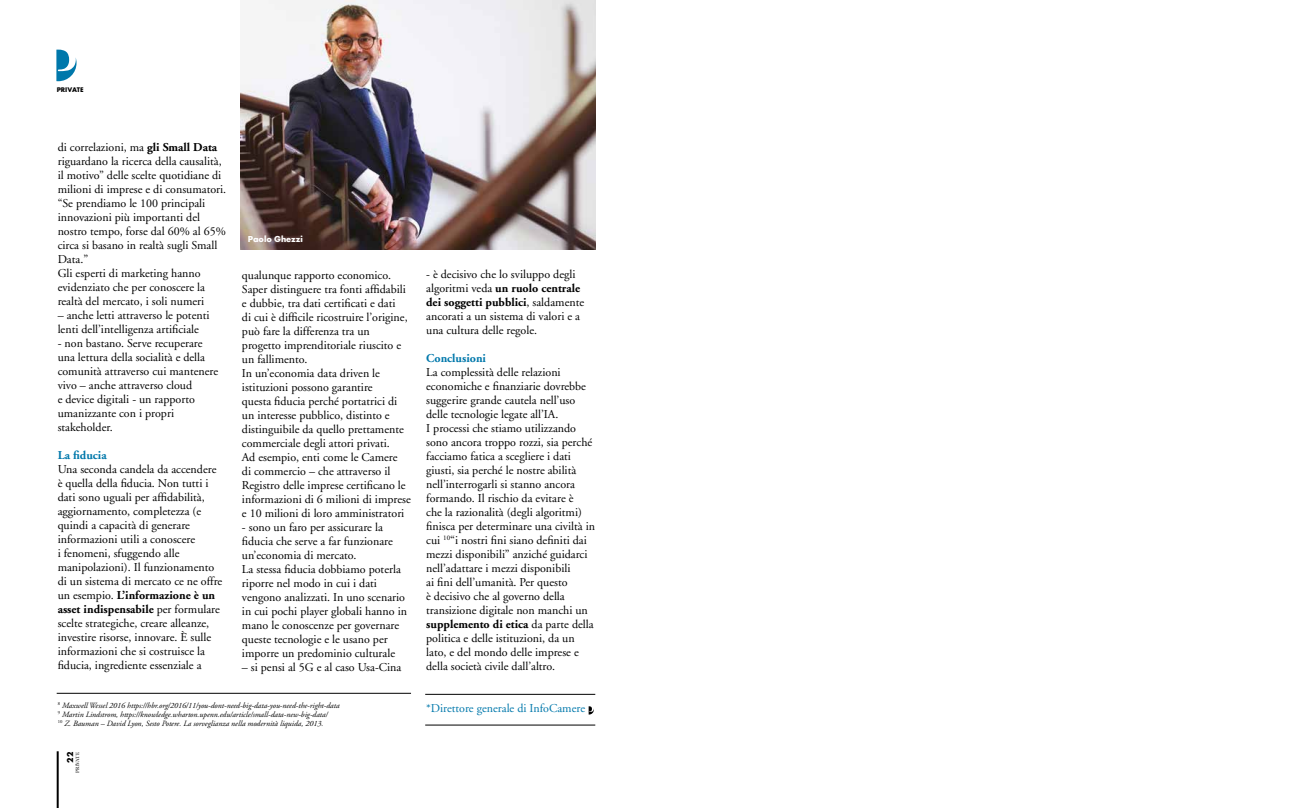
<style>
.page{position:relative;width:1304px;height:808px;background:#fff}
.page>*{position:absolute;margin:0;border:0;box-sizing:border-box;transform-origin:0 0}
.t1{font:12px/14px "Adobe Garamond";color:#000}
.t2{font:12px "Adobe Garamond";color:#0078ab}
.t3{font:700 12px "Adobe Garamond";color:#0078ab}
.t4{font:700 9px "Futura PT";color:#fff}
.t5{font:700 9px "Futura PT";color:#000}
.t6{font:italic 8px/9px "Adobe Garamond";color:#000}
.t7{font:700 7px "Futura PT";color:#000}
.t8{font:5px "Baskerville";color:#000}
.s1{font-weight:700}
</style>
<div class="page">
<svg style="left:56px;top:50px;width:21px;height:31px"></svg>
<hr style="left:57px;top:751px;width:2px;height:57px;background:#000">
<svg style="left:589px;top:706px;width:5px;height:8px"></svg>
<hr style="left:57px;top:693px;width:354px;height:1px;background:#000">
<img style="left:241px;top:0;width:354px;height:249px">
<hr style="left:425px;top:724px;width:170px;height:1px;background:#000">
<hr style="left:425px;top:694px;width:170px;height:1px;background:#000">
<p class="t7" style="left:57px;top:86px;width:28px">PRIVATE</p>
<p class="t1" style="left:58px;top:141px;width:170px">di correlazioni, ma <span class="s1">gli Small Data </span>riguardano la ricerca della causalità, il motivo” delle scelte quotidiane di milioni di imprese e di consumatori. “Se prendiamo le 100 principali innovazioni più importanti del nostro tempo, forse dal 60% al 65% circa si basano in realtà sugli Small<br>Data.”<br>Gli esperti di marketing hanno evidenziato che per conoscere la realtà del mercato, i soli numeri</p>
<p class="t1" style="left:58px;top:309px;width:153px">– anche letti attraverso le potenti lenti dell’intelligenza artificiale</p>
<p class="t1" style="left:58px;top:337px;width:162px">- non bastano. Serve recuperare una lettura della socialità e della comunità attraverso cui mantenere vivo – anche attraverso cloud<br>e device digitali - un rapporto umanizzante con i propri stakeholder.</p>
<p class="t3" style="left:58px;top:449px;width:50px">La fiducia</p>
<p class="t1" style="left:58px;top:463px;width:166px">Una seconda candela da accendere è quella della fiducia. Non tutti i dati sono uguali per affidabilità, aggiornamento, completezza (e quindi a capacità di generare informazioni utili a conoscere<br>i fenomeni, sfuggendo alle manipolazioni). Il funzionamento di un sistema di mercato ce ne offre un esempio. <span class="s1">L’informazione è un asset indispensabile</span> per formulare scelte strategiche, creare alleanze, investire risorse, innovare. È sulle informazioni che si costruisce la fiducia, ingrediente essenziale a</p>
<p class="t4" style="left:248px;top:233px;width:57px">Paolo Ghezzi</p>
<p class="t1" style="left:242px;top:268px;width:170px">qualunque rapporto economico.<br>Saper distinguere tra fonti affidabili e dubbie, tra dati certificati e dati<br>di cui è difficile ricostruire l’origine, può fare la differenza tra un progetto imprenditoriale riuscito e un fallimento.<br>In un’economia data driven le istituzioni possono garantire<br>questa fiducia perché portatrici di un interesse pubblico, distinto e distinguibile da quello prettamente commerciale degli attori privati.<br>Ad esempio, enti come le Camere<br>di commercio – che attraverso il Registro delle imprese certificano le informazioni di 6 milioni di imprese e 10 milioni di loro amministratori</p>
<p class="t1" style="left:242px;top:520px;width:167px">- sono un faro per assicurare la fiducia che serve a far funzionare un’economia di mercato.<br>La stessa fiducia dobbiamo poterla riporre nel modo in cui i dati vengono analizzati. In uno scenario in cui pochi player globali hanno in mano le conoscenze per governare queste tecnologie e le usano per imporre un predominio culturale</p>
<p class="t1" style="left:242px;top:660px;width:161px">– si pensi al 5G e al caso Usa-Cina</p>
<p class="t6" style="left:58px;top:701px;width:283px"><sup>8</sup> Maxwell Wessel 2016 https://hbr.org/2016/11/you-dont-need-big-data-you-need-the-right-data<br><sup>9</sup> Martin Lindstrom, https://knowledge.wharton.upenn.edu/article/small-data-new-big-data/<br><sup>10</sup> Z. Bauman – David Lyon, Sesto Potere. La sorveglianza nella modernità liquida, 2013.</p>
<p class="t5" style="left:64px;top:763px;width:12px;rotate:-90deg">22</p>
<p class="t8" style="left:74px;top:773px;width:22px;rotate:-90deg">PRIVATE</p>
<p class="t1" style="left:426px;top:268px;width:159px">- è decisivo che lo sviluppo degli algoritmi veda <span class="s1">un ruolo centrale dei soggetti pubblici</span>, saldamente ancorati a un sistema di valori e a una cultura delle regole.</p>
<p class="t3" style="left:426px;top:352px;width:61px">Conclusioni</p>
<p class="t1" style="left:426px;top:366px;width:170px">La complessità delle relazioni economiche e finanziarie dovrebbe suggerire grande cautela nell’uso delle tecnologie legate all’IA.<br>I processi che stiamo utilizzando sono ancora troppo rozzi, sia perché facciamo fatica a scegliere i dati giusti, sia perché le nostre abilità nell’interrogarli si stanno ancora formando. Il rischio da evitare è<br>che la razionalità (degli algoritmi) finisca per determinare una civiltà in cui <sup>10</sup>“i nostri fini siano definiti dai mezzi disponibili” anziché guidarci nell’adattare i mezzi disponibili<br>ai fini dell’umanità. Per questo<br>è decisivo che al governo della transizione digitale non manchi un <span class="s1">supplemento di etica</span> da parte della politica e delle istituzioni, da un lato, e del mondo delle imprese e della società civile dall’altro.</p>
<p class="t2" style="left:426px;top:702px;width:160px">*Direttore generale di InfoCamere</p>
</div>
